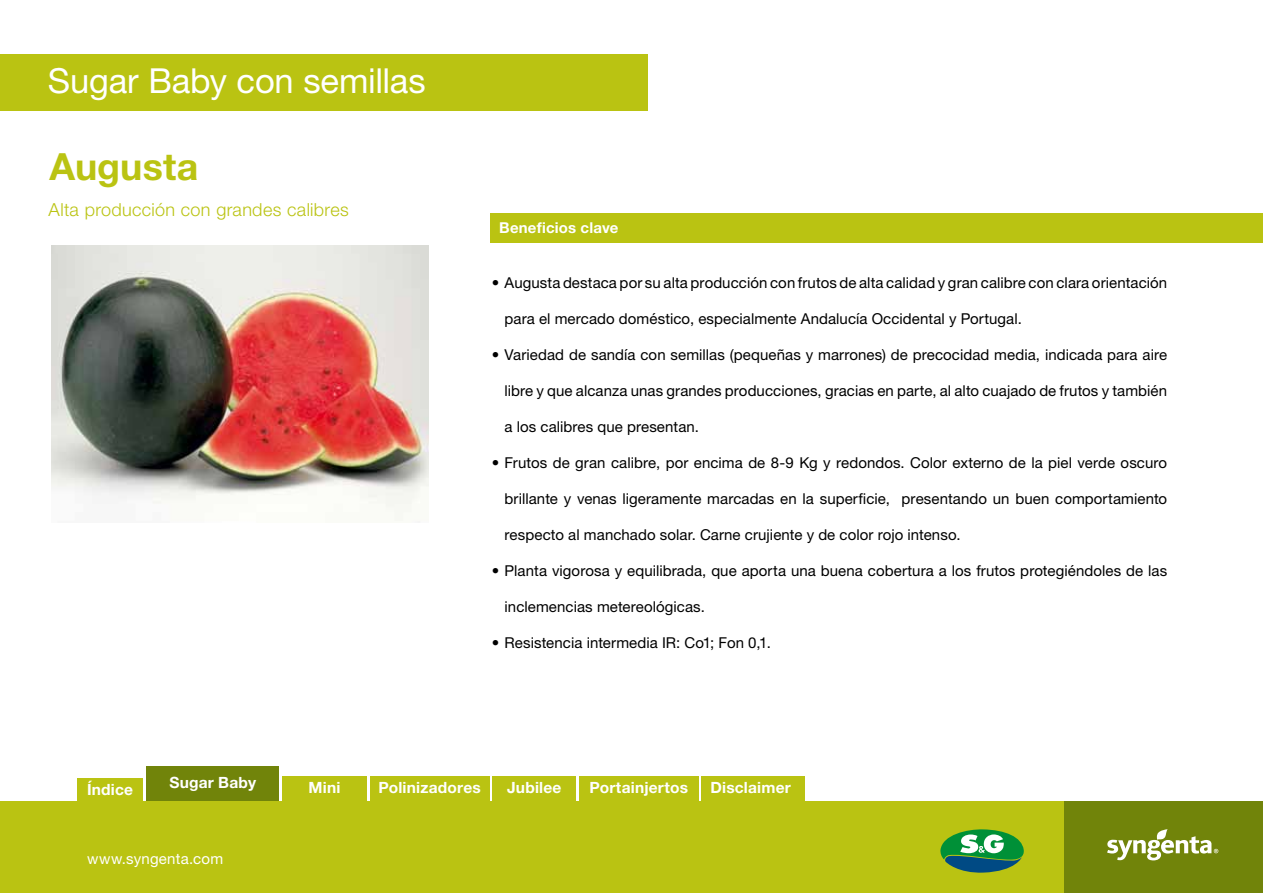
<style>
.page{position:relative;width:1263px;height:893px;background:#fff}
.page>*{position:absolute;margin:0;border:0;box-sizing:border-box;transform-origin:0 0}
.t1{font:700 37.5px "Helvetica Neue LT Std";letter-spacing:.005em;color:#bac312}
.t2{font:34.5px "Helvetica Neue LT Std";letter-spacing:-.005em;color:#fff}
.t3{font:300 18px "Helvetica Neue LT Std";letter-spacing:.02em;color:#bac312}
.t4{font:700 15.45px "Helvetica Neue LT Std";letter-spacing:.015em;color:#fff}
.t5{font:15px "Helvetica Neue LT Std";letter-spacing:.005em;color:#000}
.t6{font:15px "Helvetica Neue LT Std";letter-spacing:.02em;color:#fff}
.t7{font:700 15px "Helvetica Neue LT Std";letter-spacing:.015em;color:#fff}
</style>
<div class="page">
<div style="left:78px;top:778px;width:65px;height:24px;background:#bac312"></div>
<div style="left:370px;top:776px;width:119px;height:26px;background:#bac312"></div>
<div style="left:146px;top:766px;width:133px;height:36px;background:#71840a"></div>
<div style="left:282px;top:776px;width:85px;height:26px;background:#bac312"></div>
<div style="left:701px;top:776px;width:103px;height:26px;background:#bac312"></div>
<div style="left:492px;top:776px;width:84px;height:26px;background:#bac312"></div>
<div style="left:579px;top:776px;width:119px;height:26px;background:#bac312"></div>
<div style="left:0;top:801px;width:1263px;height:92px;background:#bac312"></div>
<div style="left:1064px;top:801px;width:199px;height:92px;background:#71840a"></div>
<svg style="left:1107px;top:829px;width:111px;height:31px"></svg>
<svg style="left:940px;top:829px;width:84px;height:44px"></svg>
<img style="left:51px;top:245px;width:377px;height:277px">
<div style="left:491px;top:214px;width:772px;height:29px;background:#bac312"></div>
<div style="left:0;top:54px;width:647px;height:57px;background:#bac312"></div>
<h2 class="t2" style="left:48px;top:60px;width:379px">Sugar Baby con semillas</h2>
<h1 class="t1" style="left:50px;top:143px;width:150px">Augusta</h1>
<p class="t3" style="left:49px;top:199px;width:302px">Alta producción con grandes calibres</p>
<p class="t7" style="left:499px;top:218px;width:121px">Beneficios clave</p>
<p class="t5" style="left:492px;top:274px;width:677px">• Augusta destaca por su alta producción con frutos de alta calidad y gran calibre con clara orientación</p>
<p class="t5" style="left:505px;top:310px;width:519px">para el mercado doméstico, especialmente Andalucía Occidental y Portugal.</p>
<p class="t5" style="left:492px;top:346px;width:677px">• Variedad de sandía con semillas (pequeñas y marrones) de precocidad media, indicada para aire</p>
<p class="t5" style="left:505px;top:382px;width:664px">libre y que alcanza unas grandes producciones, gracias en parte, al alto cuajado de frutos y también</p>
<p class="t5" style="left:505px;top:418px;width:196px">a los calibres que presentan.</p>
<p class="t5" style="left:492px;top:454px;width:677px">• Frutos de gran calibre, por encima de 8-9 Kg y redondos. Color externo de la piel verde oscuro</p>
<p class="t5" style="left:505px;top:490px;width:664px">brillante y venas ligeramente marcadas en la superficie, presentando un buen comportamiento</p>
<p class="t5" style="left:505px;top:526px;width:457px">respecto al manchado solar. Carne crujiente y de color rojo intenso.</p>
<p class="t5" style="left:492px;top:562px;width:677px">• Planta vigorosa y equilibrada, que aporta una buena cobertura a los frutos protegiéndoles de las</p>
<p class="t5" style="left:505px;top:598px;width:202px">inclemencias metereológicas.</p>
<p class="t5" style="left:492px;top:634px;width:280px">• Resistencia intermedia IR: Co1; Fon 0,1.</p>
<p class="t4" style="left:169px;top:773px;width:88px">Sugar Baby</p>
<p class="t4" style="left:309px;top:778px;width:33px">Mini</p>
<p class="t4" style="left:507px;top:778px;width:56px">Jubilee</p>
<p class="t4" style="left:589px;top:778px;width:100px">Portainjertos</p>
<p class="t4" style="left:710px;top:778px;width:82px">Disclaimer</p>
<p class="t4" style="left:87px;top:779px;width:48px">Índice</p>
<p class="t4" style="left:378px;top:778px;width:104px">Polinizadores</p>
<p class="t6" style="left:87px;top:850px;width:138px">www.syngenta.com</p>
</div>
